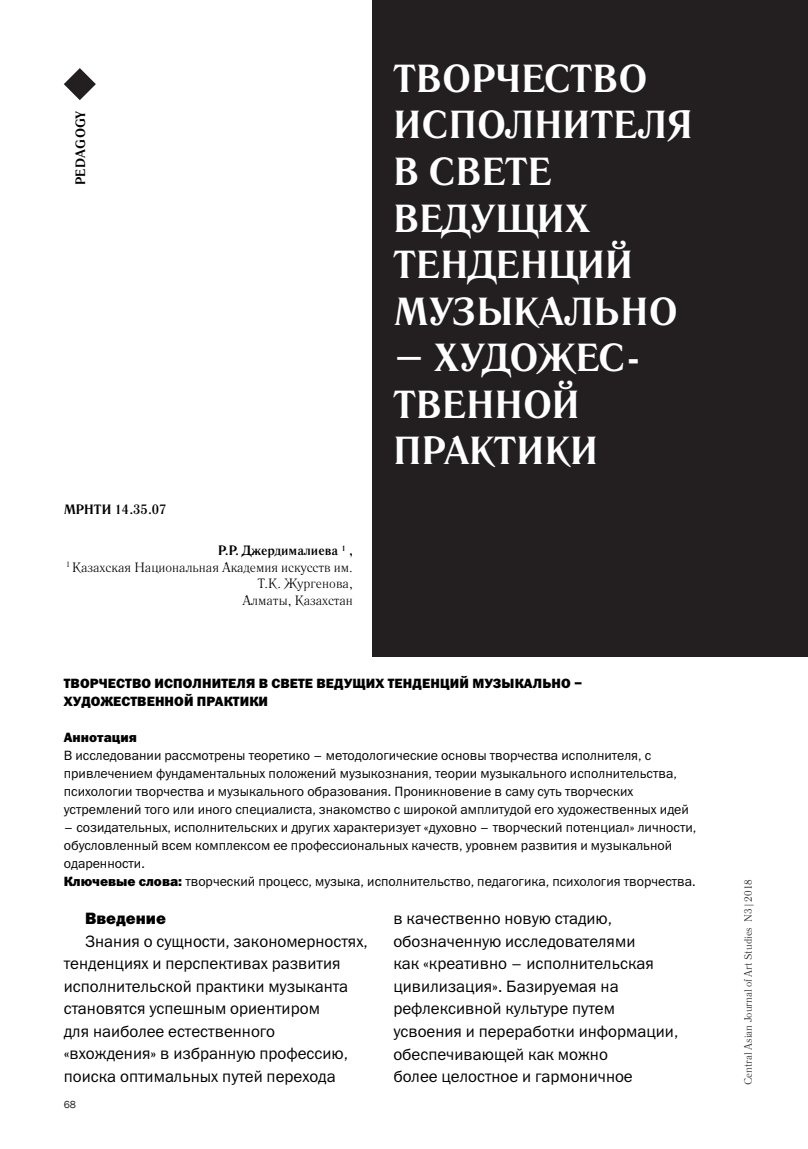
<style>
.page{position:relative;width:808px;height:1149px;background:#fff}
.page>*{position:absolute;margin:0;border:0;box-sizing:border-box;transform-origin:0 0}
.t1{font:700 39px/46.5px "Literaturnaya";letter-spacing:.01em;color:#fff}
.t2{font:16.5px/22.5px "Franklin Gothic ITC";color:#000}
.t3{font:800 16.5px "Franklin Gothic ITC";color:#000}
.t4{font:13.5px/18px "Franklin Gothic ITC";color:#000}
.t5{font:13.5px/16.5px "Literaturnaya";color:#000;text-align:right}
.t6{font:800 13.5px/18px "Franklin Gothic ITC";letter-spacing:.01em;color:#000}
.t7{font:700 13.5px "Literaturnaya C";color:#000}
.t8{font:700 13.5px "Literaturnaya";letter-spacing:.025em;color:#000}
.t9{font:10.5px "Literaturnaya";letter-spacing:.005em;color:#231f20}
.t10{font:10.5px "Franklin Gothic";color:#231f20}
.s1{font-weight:700}
.s2{font-weight:800}
</style>
<div class="page">
<div style="left:372px;top:0;width:436px;height:656px;background:#231f20"></div>
<svg style="left:64px;top:68px;width:32px;height:32px"></svg>
<p class="t8" style="left:72px;top:185px;width:76px;rotate:-90deg">PEDAGOGY</p>
<p class="t7" style="left:64px;top:501px;width:104px">МРНТИ 14.35.07</p>
<p class="t5" style="left:66px;top:542px;width:288px"><span class="s1">Р.Р. Джердималиева</span> <sup>1</sup> <span class="s1">,<br></span><sup>1</sup> Казахская Национальная Академия искусств им.<br>Т.К. Жургенова,<br>Алматы, Казахстан</p>
<h1 class="t1" style="left:393px;top:57px;width:301px">ТВОРЧЕСТВО<br>ИСПОЛНИТЕЛЯ<br>В СВЕТЕ<br>ВЕДУЩИХ<br>ТЕНДЕНЦИЙ<br>МУЗЫКАЛЬНО</h1>
<h1 class="t1" style="left:393px;top:336px;width:250px">– ХУДОЖЕС-<br>ТВЕННОЙ<br>ПРАКТИКИ</h1>
<p class="t6" style="left:64px;top:674px;width:520px">ТВОРЧЕСТВО ИСПОЛНИТЕЛЯ В СВЕТЕ ВЕДУЩИХ ТЕНДЕНЦИЙ МУЗЫКАЛЬНО –<br>ХУДОЖЕСТВЕННОЙ ПРАКТИКИ</p>
<p class="t6" style="left:64px;top:728px;width:75px">Аннотация</p>
<p class="t4" style="left:64px;top:746px;width:627px">В исследовании рассмотрены теоретико – методологические основы творчества исполнителя, с привлечением фундаментальных положений музыкознания, теории музыкального исполнительства, психологии творчества и музыкального образования. Проникновение в саму суть творческих устремлений того или иного специалиста, знакомство с широкой амплитудой его художественных идей</p>
<p class="t4" style="left:64px;top:818px;width:634px">– созидательных, исполнительских и других характеризует «духовно – творческий потенциал» личности, обусловленный всем комплексом ее профессиональных качеств, уровнем развития и музыкальной одаренности.<br><span class="s2">Ключевые слова:</span> творческий процесс, музыка, исполнительство, педагогика, психология творчества.</p>
<p class="t3" style="left:85px;top:908px;width:82px">Введение</p>
<p class="t2" style="left:64px;top:929px;width:306px;text-indent:21px">Знания о сущности, закономерностях, тенденциях и перспективах развития исполнительской практики музыканта становятся успешным ориентиром<br>для наиболее естественного «вхождения» в избранную профессию, поиска оптимальных путей перехода</p>
<p class="t10" style="left:64px;top:1098px;width:14px">68</p>
<p class="t2" style="left:393px;top:907px;width:286px">в качественно новую стадию, обозначенную исследователями<br>как «креативно – исполнительская цивилизация». Базируемая на рефлексивной культуре путем усвоения и переработки информации, обеспечивающей как можно<br>более целостное и гармоничное</p>
<p class="t9" style="left:742px;top:1084px;width:207px;rotate:-90deg">Central Asian Journal of Art Studies N3 | 2018</p>
</div>
